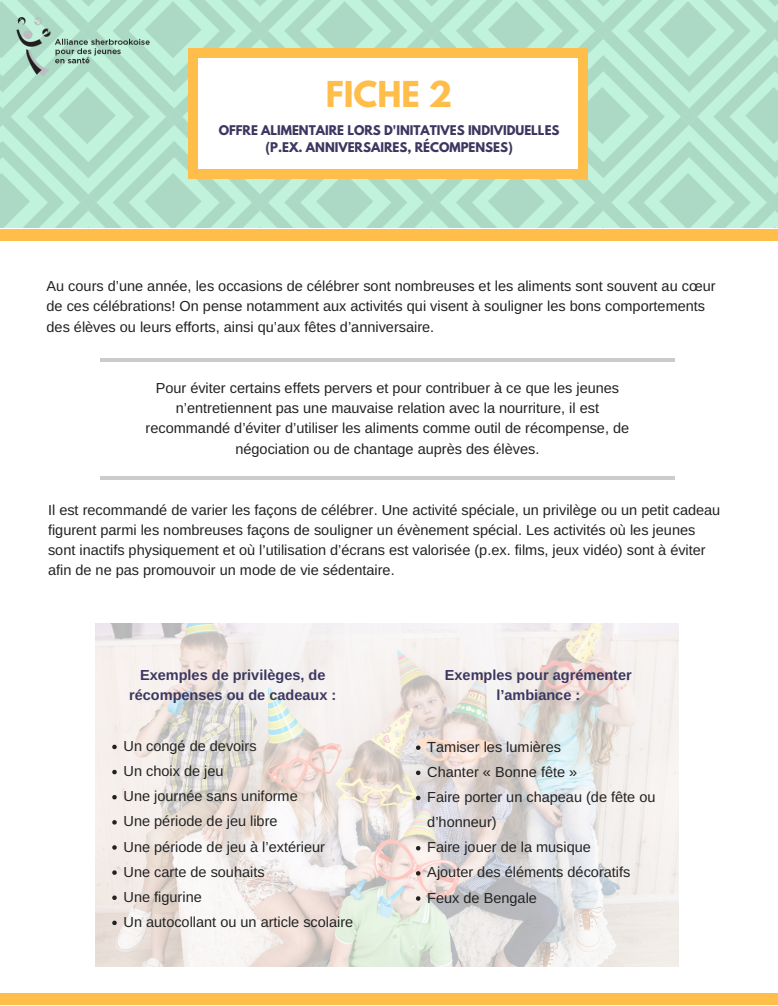
<style>
.page{position:relative;width:778px;height:1006px;background:#fff}
.page>*{position:absolute;margin:0;border:0;box-sizing:border-box;transform-origin:0 0}
.t1{font:700 31.65px "League Spartan";color:#ffbd4a}
.t2{font:14.5px/25.1px "Arimo";color:#222}
.t3{font:700 14.5px/20.2px "Arimo";color:#3b3760;text-align:center}
.t4{font:700 11.85px/16.5px "League Spartan";color:#3b3760;text-align:center}
</style>
<div class="page">
<img style="left:0;top:0;width:777px;height:228px">
<div style="left:0;top:993px;width:777px;height:12px;background:#ffbd4a"></div>
<div style="left:0;top:229px;width:777px;height:12px;background:#ffbd4a"></div>
<div style="left:189px;top:55px;width:397px;height:117px;background:#fff"></div>
<div style="left:578px;top:169px;width:9px;height:9px;background:#ffbd4a"></div>
<div style="left:188px;top:57px;width:10px;height:113px;background:#ffbd4a"></div>
<div style="left:188px;top:169px;width:10px;height:9px;background:#ffbd4a"></div>
<div style="left:578px;top:57px;width:9px;height:113px;background:#ffbd4a"></div>
<div style="left:197px;top:169px;width:382px;height:9px;background:#ffbd4a"></div>
<div style="left:578px;top:48px;width:9px;height:9px;background:#ffbd4a"></div>
<div style="left:188px;top:48px;width:10px;height:9px;background:#ffbd4a"></div>
<div style="left:197px;top:48px;width:382px;height:9px;background:#ffbd4a"></div>
<img style="left:16px;top:18px;width:137px;height:60px">
<hr style="left:100px;top:359px;width:574px;height:3px;background:#ccc">
<hr style="left:100px;top:477px;width:574px;height:3px;background:#ccc">
<svg style="left:95px;top:623px;width:584px;height:344px"></svg>
<svg style="left:112px;top:745px;width:5px;height:4px"></svg>
<svg style="left:112px;top:770px;width:5px;height:4px"></svg>
<svg style="left:112px;top:795px;width:5px;height:4px"></svg>
<svg style="left:112px;top:820px;width:5px;height:4px"></svg>
<svg style="left:112px;top:845px;width:5px;height:5px"></svg>
<svg style="left:112px;top:870px;width:5px;height:5px"></svg>
<svg style="left:112px;top:895px;width:5px;height:5px"></svg>
<svg style="left:112px;top:920px;width:5px;height:5px"></svg>
<svg style="left:416px;top:745px;width:4px;height:5px"></svg>
<svg style="left:416px;top:770px;width:4px;height:5px"></svg>
<svg style="left:416px;top:796px;width:4px;height:4px"></svg>
<svg style="left:416px;top:846px;width:4px;height:4px"></svg>
<svg style="left:416px;top:871px;width:4px;height:4px"></svg>
<svg style="left:416px;top:896px;width:4px;height:5px"></svg>
<h1 class="t1" style="left:326px;top:78px;width:128px">FICHE 2</h1>
<p class="t4" style="left:219px;top:124px;width:342px">OFFRE ALIMENTAIRE LORS D'INITATIVES INDIVIDUELLES (P.EX. ANNIVERSAIRES, RÉCOMPENSES)</p>
<p class="t2" style="left:47px;top:276px;width:670px;line-height:20.2px">Au cours d’une année, les occasions de célébrer sont nombreuses et les aliments sont souvent au cœur de ces célébrations! On pense notamment aux activités qui visent à souligner les bons comportements des élèves ou leurs efforts, ainsi qu’aux fêtes d’anniversaire.</p>
<p class="t2" style="left:145px;top:378px;width:485px;line-height:20.2px;text-align:center">Pour éviter certains effets pervers et pour contribuer à ce que les jeunes n’entretiennent pas une mauvaise relation avec la nourriture, il est recommandé d’éviter d’utiliser les aliments comme outil de récompense, de négociation ou de chantage auprès des élèves.</p>
<p class="t2" style="left:48px;top:499px;width:673px;line-height:20.2px">Il est recommandé de varier les façons de célébrer. Une activité spéciale, un privilège ou un petit cadeau figurent parmi les nombreuses façons de souligner un évènement spécial. Les activités où les jeunes sont inactifs physiquement et où l’utilisation d’écrans est valorisée (p.ex. films, jeux vidéo) sont à éviter afin de ne pas promouvoir un mode de vie sédentaire.</p>
<p class="t3" style="left:129px;top:665px;width:208px">Exemples de privilèges, de récompenses ou de cadeaux :</p>
<p class="t2" style="left:123px;top:733px;width:231px">Un congé de devoirs<br>Un choix de jeu<br>Une journée sans uniforme<br>Une période de jeu libre<br>Une période de jeu à l’extérieur<br>Une carte de souhaits<br>Une figurine<br>Un autocollant ou un article scolaire</p>
<p class="t3" style="left:444px;top:665px;width:188px">Exemples pour agrémenter l’ambiance :</p>
<p class="t2" style="left:427px;top:734px;width:229px">Tamiser les lumières<br>Chanter « Bonne fête »<br>Faire porter un chapeau (de fête ou d’honneur)<br>Faire jouer de la musique<br>Ajouter des éléments décoratifs<br>Feux de Bengale</p>
</div>
